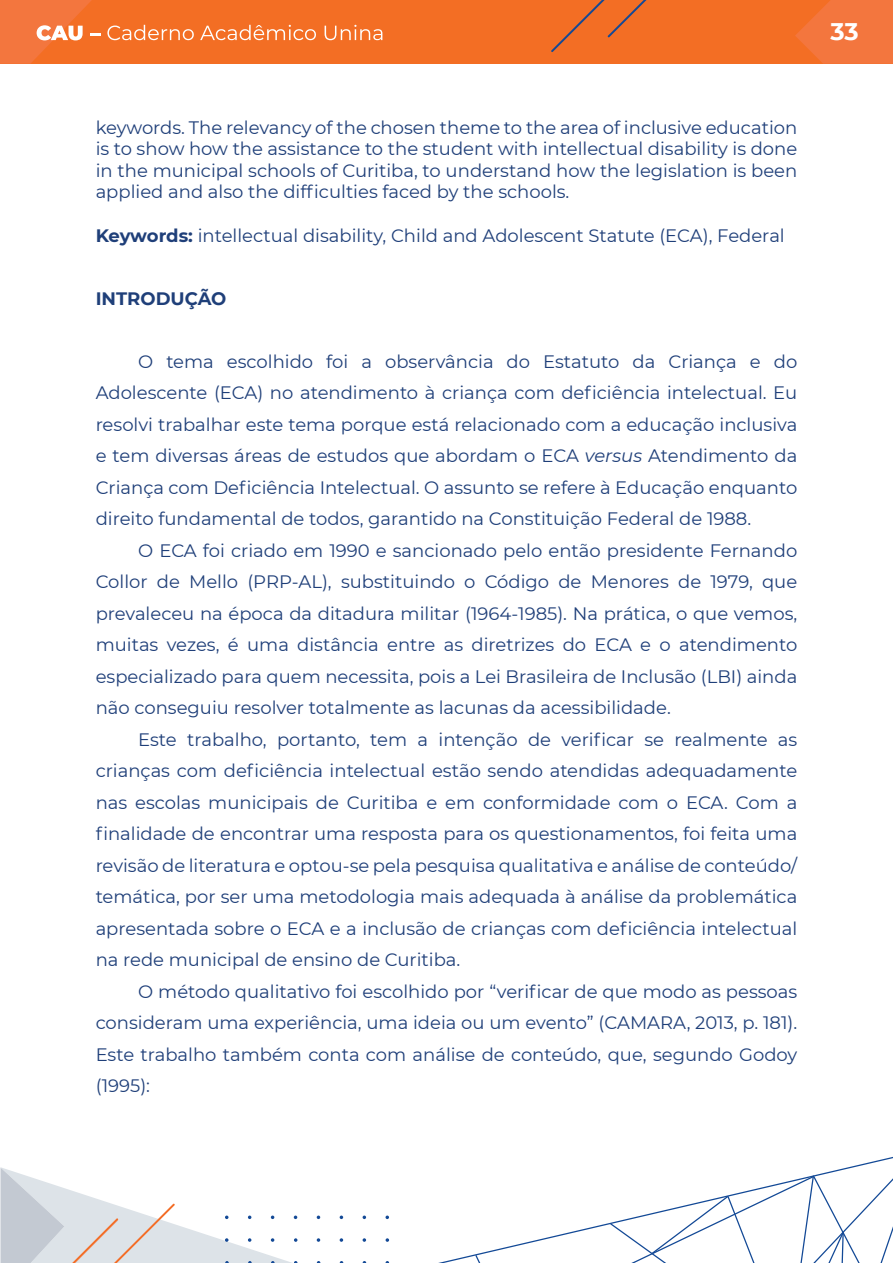
<style>
.page{position:relative;width:893px;height:1263px;background:#fff}
.page>*{position:absolute;margin:0;border:0;box-sizing:border-box;transform-origin:0 0}
.t1{font:700 24px "Montserrat";color:#fff}
.t2{font:18px/31.5px "Montserrat";color:#1f3f79;text-align:justify}
.t3{font:700 18px "Montserrat";color:#1f3f79}
.s1{font-weight:700}
.s2{font-style:italic}
</style>
<div class="page">
<div style="left:0;top:0;width:893px;height:64px;background:#f36e24"></div>
<svg style="left:795px;top:0;width:98px;height:64px"></svg>
<svg style="left:0;top:0;width:100px;height:64px"></svg>
<svg style="left:107px;top:25px;width:87px;height:15px"></svg>
<svg style="left:200px;top:25px;width:116px;height:15px"></svg>
<svg style="left:325px;top:25px;width:57px;height:15px"></svg>
<svg style="left:551px;top:0;width:96px;height:52px"></svg>
<svg style="left:438px;top:1156px;width:455px;height:107px"></svg>
<svg style="left:475px;top:1255px;width:5px;height:8px"></svg>
<svg style="left:610px;top:1175px;width:283px;height:88px"></svg>
<svg style="left:317px;top:1215px;width:3px;height:4px"></svg>
<svg style="left:340px;top:1215px;width:3px;height:4px"></svg>
<svg style="left:363px;top:1215px;width:3px;height:4px"></svg>
<svg style="left:385px;top:1215px;width:4px;height:4px"></svg>
<svg style="left:317px;top:1238px;width:3px;height:4px"></svg>
<svg style="left:340px;top:1238px;width:3px;height:4px"></svg>
<svg style="left:363px;top:1238px;width:3px;height:4px"></svg>
<svg style="left:386px;top:1238px;width:3px;height:4px"></svg>
<svg style="left:1px;top:1167px;width:296px;height:96px"></svg>
<p class="t2" style="left:96px;top:116px;width:703px;line-height:21.6px">keywords. The relevancy of the chosen theme to the area of inclusive education is to show how the assistance to the student with intellectual disability is done in the municipal schools of Curitiba, to understand how the legislation is been applied and also the difficulties faced by the schools.</p>
<p class="t2" style="left:96px;top:219px;width:691px"><span class="s1">Keywords:</span> intellectual disability, Child and Adolescent Statute (ECA), Federal</p>
<p class="t3" style="left:96px;top:285px;width:132px">INTRODUÇÃO</p>
<p class="t2" style="left:96px;top:345px;width:703px;text-indent:43px">O tema escolhido foi a observância do Estatuto da Criança e do Adolescente (ECA) no atendimento à criança com deficiência intelectual. Eu resolvi trabalhar este tema porque está relacionado com a educação inclusiva e tem diversas áreas de estudos que abordam o ECA <span class="s2">versus</span> Atendimento da Criança com Deficiência Intelectual. O assunto se refere à Educação enquanto direito fundamental de todos, garantido na Constituição Federal de 1988.</p>
<p class="t2" style="left:96px;top:534px;width:703px;text-indent:43px">O ECA foi criado em 1990 e sancionado pelo então presidente Fernando Collor de Mello (PRP-AL), substituindo o Código de Menores de 1979, que prevaleceu na época da ditadura militar (1964-1985). Na prática, o que vemos, muitas vezes, é uma distância entre as diretrizes do ECA e o atendimento especializado para quem necessita, pois a Lei Brasileira de Inclusão (LBI) ainda não conseguiu resolver totalmente as lacunas da acessibilidade.</p>
<p class="t2" style="left:96px;top:723px;width:703px;text-indent:43px">Este trabalho, portanto, tem a intenção de verificar se realmente as crianças com deficiência intelectual estão sendo atendidas adequadamente nas escolas municipais de Curitiba e em conformidade com o ECA. Com a finalidade de encontrar uma resposta para os questionamentos, foi feita uma revisão de literatura e optou-se pela pesquisa qualitativa e análise de conteúdo/ temática, por ser uma metodologia mais adequada à análise da problemática apresentada sobre o ECA e a inclusão de crianças com deficiência intelectual na rede municipal de ensino de Curitiba.</p>
<p class="t2" style="left:96px;top:975px;width:703px;text-indent:43px">O método qualitativo foi escolhido por “verificar de que modo as pessoas consideram uma experiência, uma ideia ou um evento” (CAMARA, 2013, p. 181).<br>Este trabalho também conta com análise de conteúdo, que, segundo Godoy (1995):</p>
<h1 class="t1" style="left:830px;top:14px;width:30px">33</h1>
</div>
